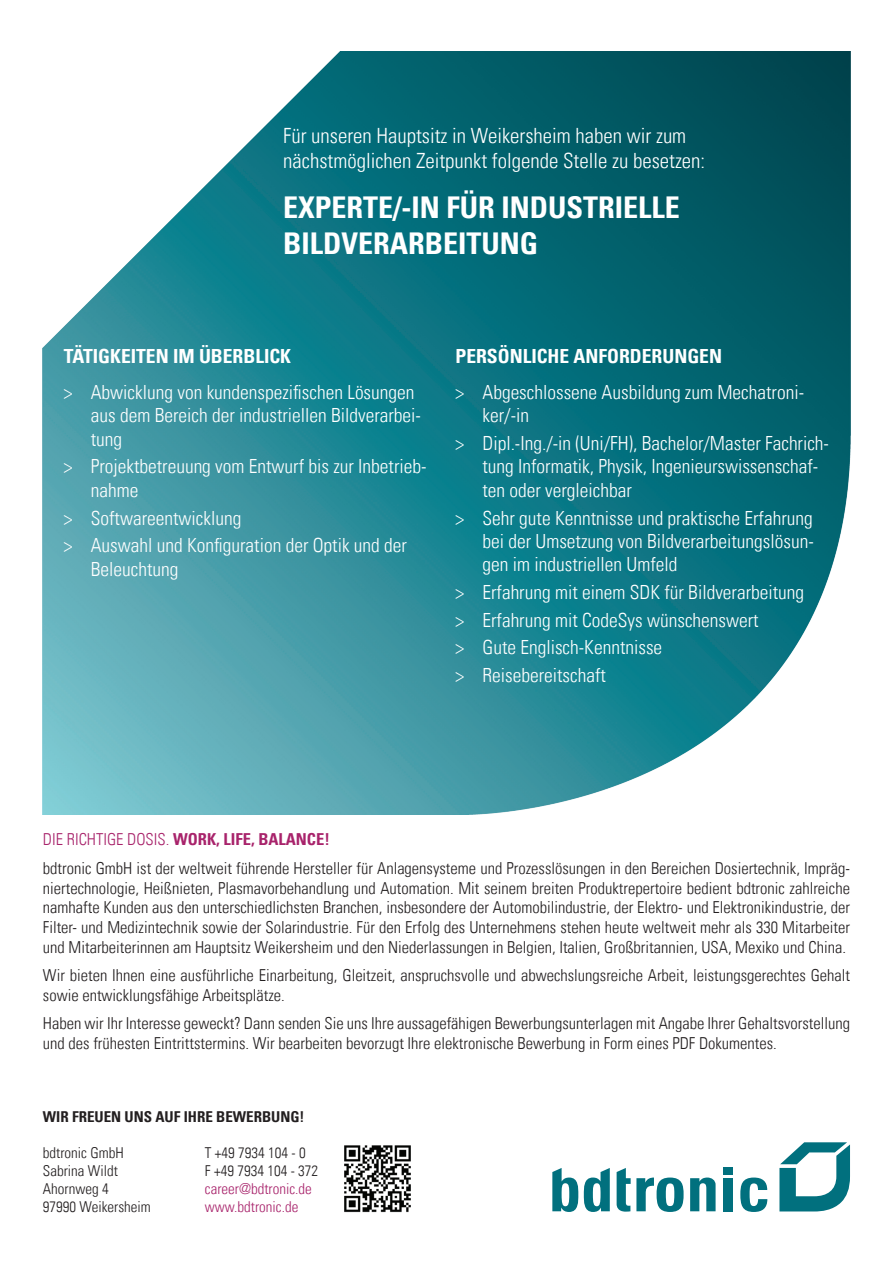
<style>
.page{position:relative;width:893px;height:1263px;background:#fff}
.page>*{position:absolute;margin:0;border:0;box-sizing:border-box;transform-origin:0 0}
.t1{font:30px/36px "Univers Com 67 Bold Cond";color:#fff}
.t2{font:21px/25.2px "Univers Com 47 Light Cond";color:#fff}
.t3{font:19.5px/23.4px "Univers Com 47 Light Cond";color:#fff}
.t4{font:19.5px "Univers Com 67 Bold Cond";color:#fff}
.t5{font:16.5px/19.8px "Univers Com 47 Light Cond";color:#231f20}
.t6{font:16.5px "Univers Com 47 Light Cond";color:#a8236b}
.t7{font:16.5px "Univers Com 67 Bold Cond";color:#a8236b}
.t8{font:15px "Univers Com 47 Light Cond";color:#231f20}
.t9{font:15px "Univers Com 47 Light Cond";color:#a8236b}
.t10{font:15px "Univers Com 67 Bold Cond";color:#231f20}
.s1{font-family:"Univers Com 67 Bold Cond"}
</style>
<div class="page">
<img style="left:43px;top:51px;width:807px;height:764px">
<img style="left:344px;top:1145px;width:67px;height:68px">
<svg style="left:779px;top:1142px;width:71px;height:69px"></svg>
<svg style="left:552px;top:1168px;width:58px;height:44px"></svg>
<svg style="left:617px;top:1168px;width:67px;height:44px"></svg>
<svg style="left:690px;top:1177px;width:26px;height:34px"></svg>
<div style="left:724px;top:1178px;width:9px;height:33px;background:#01707e"></div>
<svg style="left:740px;top:1177px;width:27px;height:35px"></svg>
<div style="left:724px;top:1167px;width:9px;height:7px;background:#01707e"></div>
<p class="t2" style="left:283px;top:123px;width:424px">Für unseren Hauptsitz in Weikersheim haben wir zum nächstmöglichen Zeitpunkt folgende Stelle zu besetzen:</p>
<h1 class="t1" style="left:283px;top:189px;width:395px">EXPERTE/-IN FÜR INDUSTRIELLE<br>BILDVERARBEITUNG</h1>
<p class="t4" style="left:64px;top:344px;width:217px">TÄTIGKEITEN IM ÜBERBLICK</p>
<p class="t3" style="left:91px;top:380px;width:332px;text-indent:-27px">&gt; Abwicklung von kundenspezifischen Lösungen aus dem Bereich der industriellen Bildverarbei&shy;tung</p>
<p class="t3" style="left:91px;top:455px;width:337px;text-indent:-27px">&gt; Projektbetreuung vom Entwurf bis zur Inbetrieb&shy;nahme</p>
<p class="t3" style="left:64px;top:504px;width:345px;line-height:27.6px">&gt; Softwareentwicklung<br>&gt; Auswahl und Konfiguration der Optik und der</p>
<p class="t3" style="left:91px;top:557px;width:89px">Beleuchtung</p>
<p class="t4" style="left:455px;top:344px;width:268px">PERSÖNLICHE ANFORDERUNGEN</p>
<p class="t3" style="left:482px;top:380px;width:323px;text-indent:-27px">&gt; Abgeschlossene Ausbildung zum Mechatroni&shy;ker/-in</p>
<p class="t3" style="left:482px;top:431px;width:348px;text-indent:-27px">&gt; Dipl.-Ing./-in (Uni/FH), Bachelor/Master Fachrich&shy;tung Informatik, Physik, Ingenieurswissenschaf&shy;ten oder vergleichbar</p>
<p class="t3" style="left:482px;top:506px;width:333px;text-align:justify;text-indent:-27px">&gt; Sehr gute Kenntnisse und praktische Erfahrung bei der Umsetzung von Bildverarbeitungslösun&shy;gen im industriellen Umfeld</p>
<p class="t3" style="left:455px;top:578px;width:350px;line-height:27.6px">&gt; Erfahrung mit einem SDK für Bildverarbeitung &gt; Erfahrung mit CodeSys wünschenswert<br>&gt; Gute Englisch-Kenntnisse<br>&gt; Reisebereitschaft</p>
<p class="t6" style="left:43px;top:830px;width:236px">DIE RICHTIGE DOSIS. <span class="s1">WORK, LIFE, BALAN</span></p>
<p class="t7" style="left:307px;top:829px;width:24px">CE!</p>
<p class="t5" style="left:43px;top:858px;width:809px;text-align:justify">bdtronic GmbH ist der weltweit führende Hersteller für Anlagensysteme und Prozesslösungen in den Bereichen Dosiertechnik, Impräg&shy;niertechnologie, Heißnieten, Plasmavorbehandlung und Automation. Mit seinem breiten Produktrepertoire bedient bdtronic zahlreiche namhafte Kunden aus den unterschiedlichsten Branchen, insbesondere der Automobilindustrie, der Elektro- und Elektronikindustrie, der Filter- und Medizintechnik sowie der Solarindustrie. Für den Erfolg des Unternehmens stehen heute weltweit mehr als 330 Mitarbeiter und Mitarbeiterinnen am Hauptsitz Weikersheim und den Niederlassungen in Belgien, Italien, Großbritannien, USA, Mexiko und China.</p>
<p class="t5" style="left:43px;top:965px;width:809px">Wir bieten Ihnen eine ausführliche Einarbeitung, Gleitzeit, anspruchsvolle und abwechslungsreiche Arbeit, leistungsgerechtes Gehalt sowie entwicklungsfähige Arbeitsplätze.</p>
<p class="t5" style="left:43px;top:1014px;width:809px">Haben wir Ihr Interesse geweckt? Dann senden Sie uns Ihre aussagefähigen Bewerbungsunterlagen mit Angabe Ihrer Gehaltsvorstellung und des frühesten Eintrittstermins. Wir bearbeiten bevorzugt Ihre elektronische Bewerbung in Form eines PDF Dokumentes.</p>
<p class="t10" style="left:43px;top:1107px;width:193px">WIR FREUEN UNS AUF IHRE BEWE</p>
<p class="t10" style="left:254px;top:1107px;width:52px">RBUNG!</p>
<p class="t8" style="left:43px;top:1144px;width:82px">bdtronic GmbH</p>
<p class="t8" style="left:205px;top:1144px;width:102px">T +49 7934 104 - 0</p>
<p class="t8" style="left:43px;top:1162px;width:76px">Sabrina Wildt</p>
<p class="t8" style="left:205px;top:1162px;width:115px">F +49 7934 104 - 372</p>
<p class="t8" style="left:43px;top:1180px;width:67px">Ahornweg 4</p>
<p class="t9" style="left:205px;top:1180px;width:108px">career@bdtronic.de</p>
<p class="t8" style="left:43px;top:1198px;width:109px">97990 Weikersheim</p>
<p class="t9" style="left:205px;top:1198px;width:95px">www.bdtronic.de</p>
</div>
